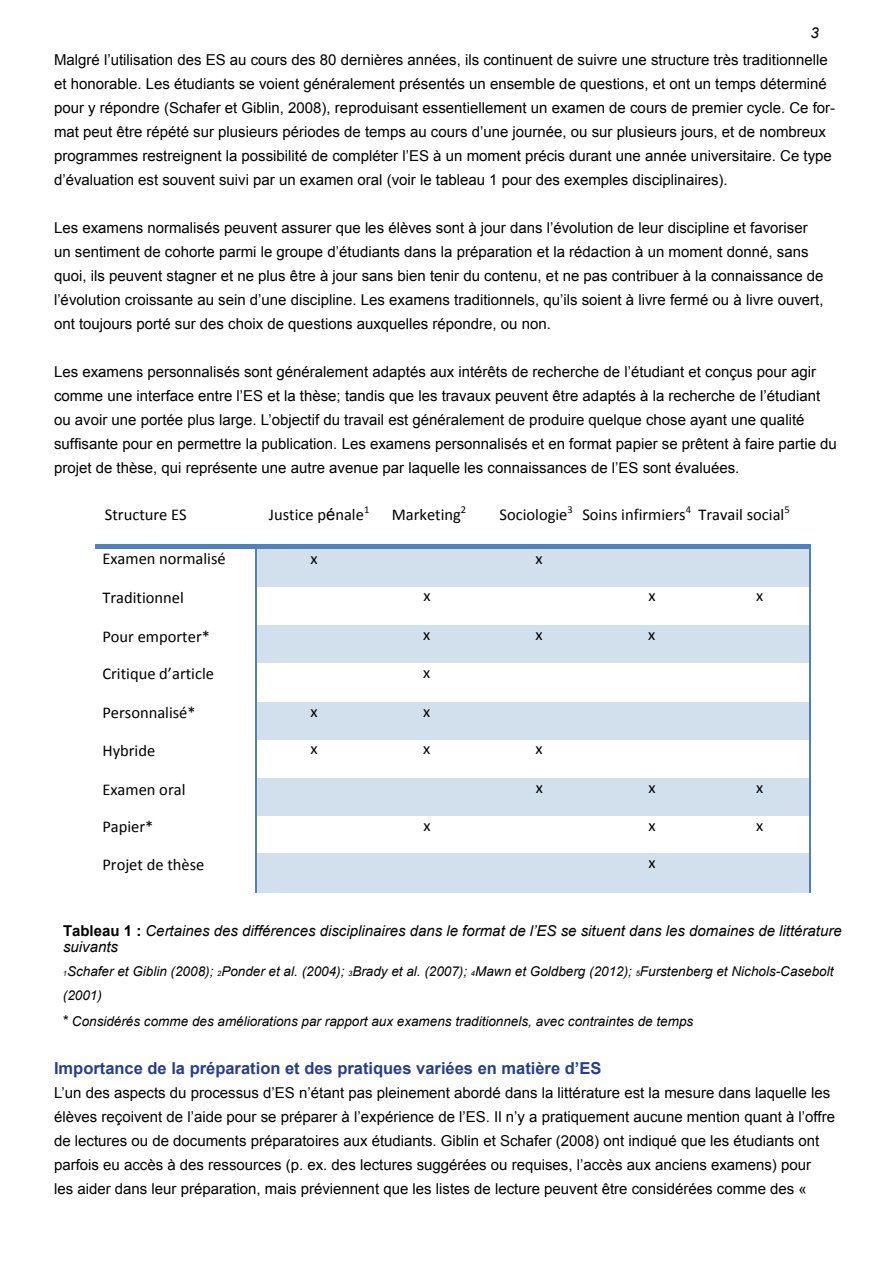
<style>
.page{position:relative;width:893px;height:1263px;background:#fff}
.page>*{position:absolute;margin:0;border:0;box-sizing:border-box;transform-origin:0 0}
.t1{font:16.5px "Calibri";color:#000}
.t2{font:700 16.5px "Arial";color:#253f8e}
.t3{font:15px/24px "Arial";color:#000}
.t4{font:italic 15px/16.5px "Arial";color:#000}
.t5{font:italic 13.5px "Arial";color:#000}
.t6{font:10.5px "Calibri";color:#000}
.s1{font-family:"Arial"}
.s2{font-weight:700;font-style:normal}
.s3{font-size:7.5px}
.s4{font-size:15px}
</style>
<div class="page">
<div style="left:257px;top:549px;width:552px;height:37px;background:#d2dfed"></div>
<div style="left:95px;top:544px;width:160px;height:5px;background:#4f81bc"></div>
<svg style="left:255px;top:544px;width:5px;height:5px"></svg>
<div style="left:260px;top:544px;width:549px;height:5px;background:#4f81bc"></div>
<hr style="left:255px;top:549px;width:2px;height:37px;background:#4f81bc">
<hr style="left:809px;top:549px;width:1px;height:37px;background:#4f81bc">
<hr style="left:255px;top:586px;width:2px;height:39px;background:#4f81bc">
<hr style="left:809px;top:586px;width:1px;height:39px;background:#4f81bc">
<div style="left:257px;top:625px;width:552px;height:38px;background:#d2dfed"></div>
<hr style="left:255px;top:625px;width:2px;height:38px;background:#4f81bc">
<hr style="left:809px;top:625px;width:1px;height:38px;background:#4f81bc">
<hr style="left:255px;top:663px;width:2px;height:39px;background:#4f81bc">
<hr style="left:809px;top:663px;width:1px;height:39px;background:#4f81bc">
<div style="left:257px;top:702px;width:552px;height:37px;background:#d2dfed"></div>
<hr style="left:255px;top:702px;width:2px;height:37px;background:#4f81bc">
<hr style="left:809px;top:702px;width:1px;height:37px;background:#4f81bc">
<hr style="left:255px;top:739px;width:2px;height:39px;background:#4f81bc">
<hr style="left:809px;top:739px;width:1px;height:39px;background:#4f81bc">
<div style="left:257px;top:778px;width:552px;height:38px;background:#d2dfed"></div>
<hr style="left:255px;top:778px;width:2px;height:38px;background:#4f81bc">
<hr style="left:809px;top:778px;width:1px;height:38px;background:#4f81bc">
<hr style="left:255px;top:816px;width:2px;height:37px;background:#4f81bc">
<hr style="left:809px;top:816px;width:1px;height:37px;background:#4f81bc">
<div style="left:257px;top:853px;width:552px;height:39px;background:#d2dfed"></div>
<hr style="left:255px;top:853px;width:2px;height:39px;background:#4f81bc">
<hr style="left:809px;top:853px;width:1px;height:39px;background:#4f81bc">
<p class="t4" style="left:810px;top:24px;width:10px">3</p>
<p class="t3" style="left:54px;top:48px;width:783px">Malgré l’utilisation des ES au cours des 80 dernières années, ils continuent de suivre une structure très traditionnelle et honorable. Les étudiants se voient généralement présentés un ensemble de questions, et ont un temps déterminé pour y répondre (Schafer et Giblin, 2008), reproduisant essentiellement un examen de cours de premier cycle. Ce for&shy;mat peut être répété sur plusieurs périodes de temps au cours d’une journée, ou sur plusieurs jours, et de nombreux programmes restreignent la possibilité de compléter l’ES à un moment précis durant une année universitaire. Ce type d’évaluation est souvent suivi par un examen oral (voir le tableau 1 pour des exemples disciplinaires).</p>
<p class="t3" style="left:54px;top:216px;width:771px">Les examens normalisés peuvent assurer que les élèves sont à jour dans l’évolution de leur discipline et favoriser un sentiment de cohorte parmi le groupe d’étudiants dans la préparation et la rédaction à un moment donné, sans quoi, ils peuvent stagner et ne plus être à jour sans bien tenir du contenu, et ne pas contribuer à la connaissance de l’évolution croissante au sein d’une discipline. Les examens traditionnels, qu’ils soient à livre fermé ou à livre ouvert, ont toujours porté sur des choix de questions auxquelles répondre, ou non.</p>
<p class="t3" style="left:54px;top:360px;width:784px">Les examens personnalisés sont généralement adaptés aux intérêts de recherche de l’étudiant et conçus pour agir comme une interface entre l’ES et la thèse; tandis que les travaux peuvent être adaptés à la recherche de l’étudiant ou avoir une portée plus large. L’objectif du travail est généralement de produire quelque chose ayant une qualité suffisante pour en permettre la publication. Les examens personnalisés et en format papier se prêtent à faire partie du projet de thèse, qui représente une autre avenue par laquelle les connaissances de l’ES sont évaluées.</p>
<p class="t1" style="left:105px;top:504px;width:84px">Structure ES</p>
<p class="t1" style="left:269px;top:504px;width:97px">Justice p<span class="s1">é</span>nale</p>
<p class="t6" style="left:364px;top:503px;width:7px">1</p>
<p class="t1" style="left:392px;top:504px;width:71px">Marketing</p>
<p class="t6" style="left:461px;top:503px;width:7px">2</p>
<p class="t1" style="left:499px;top:504px;width:69px">Sociologie</p>
<p class="t6" style="left:567px;top:503px;width:7px">3</p>
<p class="t1" style="left:582px;top:504px;width:105px">Soins infirmiers</p>
<p class="t6" style="left:686px;top:503px;width:7px">4</p>
<p class="t1" style="left:698px;top:504px;width:87px">Travail social</p>
<p class="t6" style="left:784px;top:503px;width:7px">5</p>
<p class="t1" style="left:102px;top:548px;width:125px">Examen normalisé</p>
<p class="t1" style="left:311px;top:548px;width:9px">x</p>
<p class="t1" style="left:536px;top:548px;width:9px">x</p>
<p class="t1" style="left:102px;top:587px;width:83px">Traditionnel</p>
<p class="t1" style="left:423px;top:585px;width:9px">x</p>
<p class="t1" style="left:648px;top:585px;width:9px">x</p>
<p class="t1" style="left:756px;top:585px;width:9px">x</p>
<p class="t1" style="left:102px;top:626px;width:109px">Pour emporter*</p>
<p class="t1" style="left:423px;top:624px;width:9px">x</p>
<p class="t1" style="left:536px;top:624px;width:9px">x</p>
<p class="t1" style="left:648px;top:624px;width:9px">x</p>
<p class="t1" style="left:102px;top:663px;width:113px">Critique d’article</p>
<p class="t1" style="left:423px;top:662px;width:9px">x</p>
<p class="t1" style="left:102px;top:702px;width:95px">Personnalisé*</p>
<p class="t1" style="left:311px;top:701px;width:9px">x</p>
<p class="t1" style="left:423px;top:701px;width:9px">x</p>
<p class="t1" style="left:102px;top:740px;width:54px">Hybride</p>
<p class="t1" style="left:311px;top:738px;width:9px">x</p>
<p class="t1" style="left:423px;top:738px;width:9px">x</p>
<p class="t1" style="left:536px;top:738px;width:9px">x</p>
<p class="t1" style="left:102px;top:779px;width:85px">Examen oral</p>
<p class="t1" style="left:536px;top:777px;width:9px">x</p>
<p class="t1" style="left:648px;top:777px;width:9px">x</p>
<p class="t1" style="left:756px;top:777px;width:9px">x</p>
<p class="t1" style="left:102px;top:816px;width:53px">Papier*</p>
<p class="t1" style="left:423px;top:815px;width:9px">x</p>
<p class="t1" style="left:648px;top:815px;width:9px">x</p>
<p class="t1" style="left:756px;top:815px;width:9px">x</p>
<p class="t1" style="left:102px;top:854px;width:104px">Projet de thèse</p>
<p class="t1" style="left:648px;top:852px;width:9px">x</p>
<p class="t4" style="left:63px;top:922px;width:780px"><span class="s2">Tableau 1 :</span> Certaines des différences disciplinaires dans le format de l’ES se situent dans les domaines de littérature suivants</p>
<p class="t5" style="left:63px;top:962px;width:772px"><span class="s3">1</span>Schafer et Giblin (2008); <span class="s3">2</span>Ponder et al. (2004); <span class="s3">3</span>Brady et al. (2007); <span class="s3">4</span>Mawn et Goldberg (2012); <span class="s3">5</span>Furstenberg et Nichols-Casebolt</p>
<p class="t5" style="left:63px;top:986px;width:41px">(2001)</p>
<p class="t5" style="left:54px;top:1010px;width:623px">Considérés comme des améliorations par rapport aux examens traditionnels, avec contraintes de temps</p>
<p class="t5" style="left:62px;top:1012px;width:633px"><span class="s4">*</span> Considérés comme des améliorations par rapport aux examens traditionnels, avec contraintes de temps</p>
<p class="t2" style="left:54px;top:1057px;width:549px">Importance de la préparation et des pratiques variées en matière d’ES</p>
<p class="t3" style="left:54px;top:1080px;width:783px">L’un des aspects du processus d’ES n’étant pas pleinement abordé dans la littérature est la mesure dans laquelle les élèves reçoivent de l’aide pour se préparer à l’expérience de l’ES. Il n’y a pratiquement aucune mention quant à l’offre de lectures ou de documents préparatoires aux étudiants. Giblin et Schafer (2008) ont indiqué que les étudiants ont parfois eu accès à des ressources (p. ex. des lectures suggérées ou requises, l’accès aux anciens examens) pour<br>les aider dans leur préparation, mais préviennent que les listes de lecture peuvent être considérées comme des «</p>
</div>
